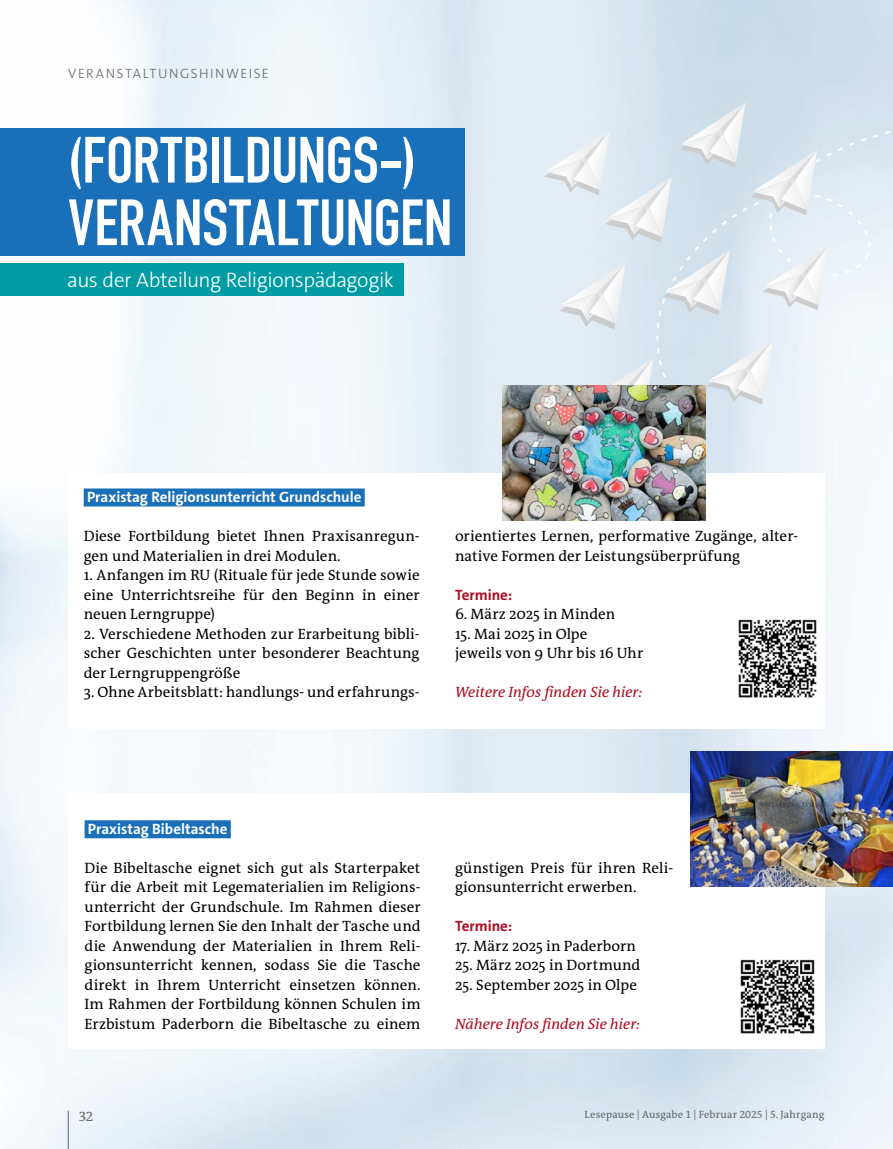
<style>
.page{position:relative;width:893px;height:1149px;background:#fff}
.page>*{position:absolute;margin:0;border:0;box-sizing:border-box;transform-origin:0 0}
.t1{font:700 64.05px/62.6px "DIN Condensed";color:#fff}
.t2{font:300 21px "The Sans C4 s";letter-spacing:-.025em;color:#fff}
.t3{font:15px/19.5px "The Antiqua B W5 Plain";letter-spacing:.005em;color:#000}
.t4{font:700 15px "The Sans C4 s";color:#fff}
.t5{font:italic 15px "The Antiqua B W5 Plain";color:#ae0c21}
.t6{font:700 15px "The Sans C4 s";letter-spacing:-.005em;color:#ae0c21}
.t7{font:300 13.5px "The Sans C4 s";letter-spacing:.11em;color:#636362}
.t8{font:13.5px "The Antiqua B W5 Plain";color:#636362}
.t9{font:10.5px "The Antiqua B W5 Plain";letter-spacing:.015em;color:#636362}
</style>
<div class="page">
<img style="left:0;top:0;width:893px;height:1148px">
<hr style="left:68px;top:1110px;width:1px;height:38px;background:#636362">
<div style="left:68px;top:792px;width:757px;height:256px;background:#fff"></div>
<div style="left:85px;top:820px;width:146px;height:18px;background:#1a70b8"></div>
<img style="left:740px;top:959px;width:75px;height:74px">
<img style="left:690px;top:751px;width:203px;height:135px">
<div style="left:0;top:263px;width:404px;height:33px;background:#009ba3"></div>
<div style="left:0;top:128px;width:465px;height:127px;background:#1a70b8"></div>
<svg style="left:656px;top:125px;width:237px;height:300px"></svg>
<svg style="left:762px;top:244px;width:68px;height:66px"></svg>
<svg style="left:707px;top:339px;width:67px;height:65px"></svg>
<svg style="left:663px;top:250px;width:68px;height:65px"></svg>
<svg style="left:587px;top:358px;width:67px;height:27px"></svg>
<svg style="left:559px;top:263px;width:67px;height:66px"></svg>
<svg style="left:680px;top:102px;width:138px;height:113px"></svg>
<svg style="left:543px;top:129px;width:130px;height:114px"></svg>
<div style="left:68px;top:472px;width:757px;height:256px;background:#fff"></div>
<div style="left:84px;top:488px;width:281px;height:18px;background:#1a70b8"></div>
<img style="left:502px;top:385px;width:203px;height:136px">
<img style="left:738px;top:619px;width:79px;height:79px">
<p class="t7" style="left:68px;top:65px;width:202px">VERANSTALTUNGSHINWEISE</p>
<h1 class="t1" style="left:68px;top:128px;width:386px">(FORTBILDUNGS-)<br>VERANSTALTUNGEN</h1>
<h2 class="t2" style="left:67px;top:266px;width:328px">aus der Abteilung Religionspädagogik</h2>
<p class="t4" style="left:87px;top:487px;width:276px">Praxistag Religionsunterricht Grundschule</p>
<p class="t3" style="left:84px;top:526px;width:337px">Diese Fortbildung bietet Ihnen Praxisanregun&shy;gen und Materialien in drei Modulen.</p>
<p class="t3" style="left:84px;top:565px;width:337px;text-align:justify">1. Anfangen im RU (Rituale für jede Stunde sowie eine Unterrichtsreihe für den Beginn in einer neuen Lerngruppe)</p>
<p class="t3" style="left:84px;top:623px;width:337px;text-align:justify">2. Verschiedene Methoden zur Erarbeitung bibli&shy;scher Geschichten unter besonderer Beachtung der Lerngruppengröße</p>
<p class="t3" style="left:84px;top:682px;width:337px">3. Ohne Arbeitsblatt: handlungs- und erfahrungs-</p>
<p class="t3" style="left:455px;top:526px;width:345px">orientiertes Lernen, performative Zugänge, alter&shy;native Formen der Leistungsüberprüfung</p>
<p class="t6" style="left:455px;top:584px;width:59px">Termine:</p>
<p class="t3" style="left:455px;top:604px;width:162px">6. März 2025 in Minden</p>
<p class="t3" style="left:455px;top:623px;width:190px">15. Mai 2025 in Olpe<br>jeweils von 9 Uhr bis 16 Uhr</p>
<p class="t5" style="left:455px;top:682px;width:189px">Weitere Infos finden Sie hier:</p>
<p class="t4" style="left:88px;top:818px;width:141px">Praxistag Bibeltasche</p>
<p class="t3" style="left:85px;top:857px;width:337px;text-align:justify">Die Bibeltasche eignet sich gut als Starterpaket für die Arbeit mit Legematerialien im Religions&shy;unterricht der Grundschule. Im Rahmen dieser Fortbildung lernen Sie den Inhalt der Tasche und die Anwendung der Materialien in Ihrem Reli&shy;gionsunterricht kennen, sodass Sie die Tasche direkt in Ihrem Unterricht einsetzen können.<br>Im Rahmen der Fortbildung können Schulen im Erzbistum Paderborn die Bibeltasche zu einem</p>
<p class="t8" style="left:79px;top:1107px;width:16px">32</p>
<p class="t3" style="left:455px;top:857px;width:220px">günstigen Preis für ihren Reli&shy;gionsunterricht erwerben.</p>
<p class="t6" style="left:455px;top:916px;width:59px">Termine:</p>
<p class="t3" style="left:455px;top:935px;width:183px">17. März 2025 in Paderborn</p>
<p class="t3" style="left:455px;top:955px;width:187px">25. März 2025 in Dortmund</p>
<p class="t3" style="left:455px;top:974px;width:184px">25. September 2025 in Olpe</p>
<p class="t5" style="left:455px;top:1013px;width:187px">Nähere Infos finden Sie hier:</p>
<p class="t9" style="left:585px;top:1107px;width:241px">Lesepause | Ausgabe 1 | Februar 2025 | 5. Jahrgang</p>
</div>
